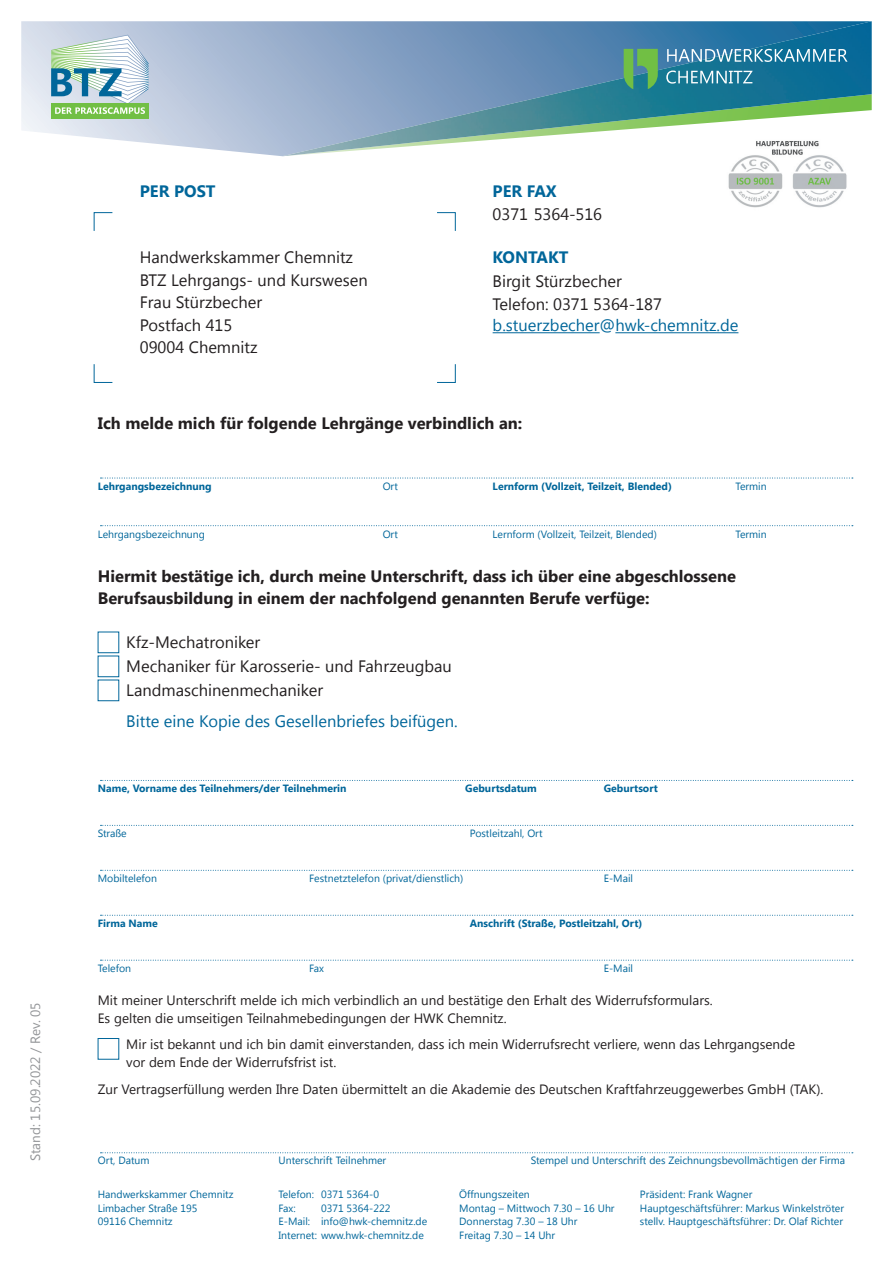
<style>
.page{position:relative;width:893px;height:1263px;background:#fff}
.page>*{position:absolute;margin:0;border:0;box-sizing:border-box;transform-origin:0 0}
.t1{font:16.5px/22.5px "Lao UI";color:#231f20}
.t2{font:700 16.5px/22.5px "Lao UI";color:#231f20}
.t3{font:16.5px "Lao UI";color:#01669a}
.t4{font:700 16.5px "Lao UI";color:#01669a}
.t5{font:13.5px/18px "Lao UI";color:#231f20}
.t6{font:13.5px "Lao UI";color:#939598}
.t7{font:10.5px/13.5px "Lao UI";color:#01669a}
.t8{font:700 10.5px "Lao UI";color:#01669a}
</style>
<div class="page">
<svg style="left:21px;top:21px;width:261px;height:135px;background:#c4d0e1"></svg>
<img style="left:282px;top:21px;width:590px;height:135px">
<svg style="left:666px;top:71px;width:87px;height:13px"></svg>
<svg style="left:667px;top:49px;width:180px;height:13px;background:#629eba"></svg>
<svg style="left:624px;top:49px;width:34px;height:40px"></svg>
<div style="left:51px;top:103px;width:98px;height:15px;background:#71bf44"></div>
<svg style="left:51px;top:35px;width:98px;height:79px"></svg>
<div style="left:98px;top:632px;width:21px;height:21px;border:1px solid #01669a"></div>
<div style="left:98px;top:656px;width:21px;height:21px;border:1px solid #01669a"></div>
<hr style="left:493px;top:332px;width:107px;height:1px;background:#01669a">
<hr style="left:615px;top:332px;width:123px;height:1px;background:#01669a">
<svg style="left:94px;top:212px;width:19px;height:19px"></svg>
<svg style="left:437px;top:212px;width:19px;height:19px"></svg>
<svg style="left:94px;top:364px;width:19px;height:19px"></svg>
<svg style="left:437px;top:364px;width:19px;height:19px"></svg>
<svg style="left:101px;top:1152px;width:752px;height:1px"></svg>
<svg style="left:101px;top:780px;width:752px;height:1px"></svg>
<svg style="left:101px;top:825px;width:752px;height:1px"></svg>
<svg style="left:101px;top:915px;width:752px;height:1px"></svg>
<svg style="left:101px;top:870px;width:752px;height:1px"></svg>
<svg style="left:101px;top:478px;width:752px;height:1px"></svg>
<svg style="left:101px;top:525px;width:752px;height:1px"></svg>
<svg style="left:101px;top:960px;width:752px;height:1px"></svg>
<div style="left:98px;top:1038px;width:21px;height:21px;border:1px solid #01669a"></div>
<img style="left:723px;top:137px;width:124px;height:71px">
<p class="t6" style="left:26px;top:1161px;width:160px;rotate:-90deg">stand: 15.09.2022 / rev. 05</p>
<h1 class="t4" style="left:140px;top:180px;width:77px">PER POST</h1>
<h1 class="t1" style="left:140px;top:245px;width:229px">Handwerkskammer Chemnitz<br>Btz Lehrgangs- und kurswesen<br>Frau stürzbecher<br>Postfach 415<br>09004 Chemnitz</h1>
<h1 class="t4" style="left:493px;top:180px;width:66px">PER FAX</h1>
<h1 class="t1" style="left:493px;top:202px;width:111px">0371 5364 -516</h1>
<h1 class="t4" style="left:493px;top:246px;width:77px">KONTAKT</h1>
<h1 class="t1" style="left:493px;top:269px;width:171px">Birgit stürzbecher telefon: 0371 5364-187</h1>
<h1 class="t3" style="left:493px;top:314px;width:247px">b.stuerzbecher@hwk-chemnitz.de</h1>
<h1 class="t2" style="left:98px;top:411px;width:426px">Ich melde mich für folgende Lehrgänge verbindlich an:</h1>
<p class="t8" style="left:98px;top:479px;width:115px">Lehrgangsbezeichnung</p>
<p class="t7" style="left:98px;top:527px;width:109px">Lehrgangsbezeichnung</p>
<p class="t7" style="left:383px;top:479px;width:17px">Ort</p>
<p class="t7" style="left:383px;top:527px;width:17px">Ort</p>
<p class="t8" style="left:493px;top:479px;width:181px">Lernform (Vollzeit, Teilzeit, Blended)</p>
<p class="t7" style="left:493px;top:527px;width:166px">Lernform (Vollzeit, teilzeit, Blended)</p>
<p class="t7" style="left:736px;top:479px;width:33px">termin</p>
<p class="t7" style="left:736px;top:527px;width:33px">termin</p>
<h1 class="t2" style="left:98px;top:564px;width:640px">Hiermit bestätige ich, durch meine Unterschrift, dass ich über eine abgeschlossene<br>Berufsausbildung in einem der nachfolgend genannten Berufe verfüge:</h1>
<h1 class="t1" style="left:126px;top:629px;width:327px;line-height:24px">kfz-mechatroniker<br>mechaniker für karosserie- und Fahrzeugbau<br>Landmaschinenmechaniker</h1>
<h1 class="t3" style="left:126px;top:710px;width:333px">Bitte eine kopie des Gesellenbriefes beifügen.</h1>
<p class="t8" style="left:98px;top:781px;width:250px">Name, Vorname des Teilnehmers/der Teilnehmerin</p>
<p class="t7" style="left:98px;top:826px;width:31px">straße</p>
<p class="t8" style="left:465px;top:781px;width:73px">Geburtsdatum</p>
<p class="t7" style="left:470px;top:826px;width:74px">Postleitzahl, Ort</p>
<p class="t8" style="left:604px;top:781px;width:56px">Geburtsort</p>
<p class="t7" style="left:98px;top:871px;width:61px">mobiltelefon</p>
<p class="t7" style="left:309px;top:871px;width:156px">Festnetztelefon (privat/dienstlich)</p>
<p class="t7" style="left:604px;top:871px;width:31px">e-mail</p>
<p class="t8" style="left:98px;top:916px;width:62px">Firma Name</p>
<p class="t7" style="left:98px;top:961px;width:35px">telefon</p>
<p class="t7" style="left:309px;top:961px;width:16px">Fax</p>
<p class="t8" style="left:470px;top:916px;width:174px">Anschrift (Straße, Postleitzahl, Ort)</p>
<p class="t7" style="left:604px;top:961px;width:31px">e-mail</p>
<p class="t5" style="left:98px;top:990px;width:617px">mit meiner Unterschrift melde ich mich verbindlich an und bestätige den erhalt des widerrufsformulars. es gelten die umseitigen teilnahmebedingungen der Hwk Chemnitz.</p>
<p class="t5" style="left:126px;top:1035px;width:670px">mir ist bekannt und ich bin damit einverstanden, dass ich mein widerrufsrecht verliere, wenn das Lehrgangsende vor dem ende der widerrufsfrist ist.</p>
<p class="t5" style="left:98px;top:1079px;width:727px">zur Vertragserfüllung werden ihre daten übermittelt an die akademie des deutschen kraftfahrzeuggewerbes GmbH (tak).</p>
<p class="t7" style="left:98px;top:1153px;width:53px">Ort, datum</p>
<p class="t7" style="left:279px;top:1153px;width:109px">Unterschrift teilnehmer</p>
<p class="t7" style="left:531px;top:1153px;width:316px">stempel und Unterschrift des zeichnungsbevollmächtigen der Firma</p>
<p class="t7" style="left:459px;top:1187px;width:157px">Öffnungszeiten<br>montag – mittwoch 7.30 – 16 Uhr donnerstag 7.30 – 18 Uhr<br>Freitag 7.30 – 14 Uhr</p>
<p class="t7" style="left:279px;top:1187px;width:102px">telefon: 0371 5364-0<br>Fax:</p>
<p class="t7" style="left:98px;top:1187px;width:137px">Handwerkskammer Chemnitz<br>Limbacher straße 195<br>09116 Chemnitz</p>
<p class="t7" style="left:640px;top:1187px;width:206px">Präsident: Frank wagner<br>Hauptgeschäftsführer: markus winkelströter stellv. Hauptgeschäftsführer: dr. Olaf richter</p>
<p class="t7" style="left:279px;top:1201px;width:150px;text-align:center">0371 5364-222<br>e-mail: info@hwk-chemnitz.de internet: www.hwk-chemnitz.de</p>
</div>
